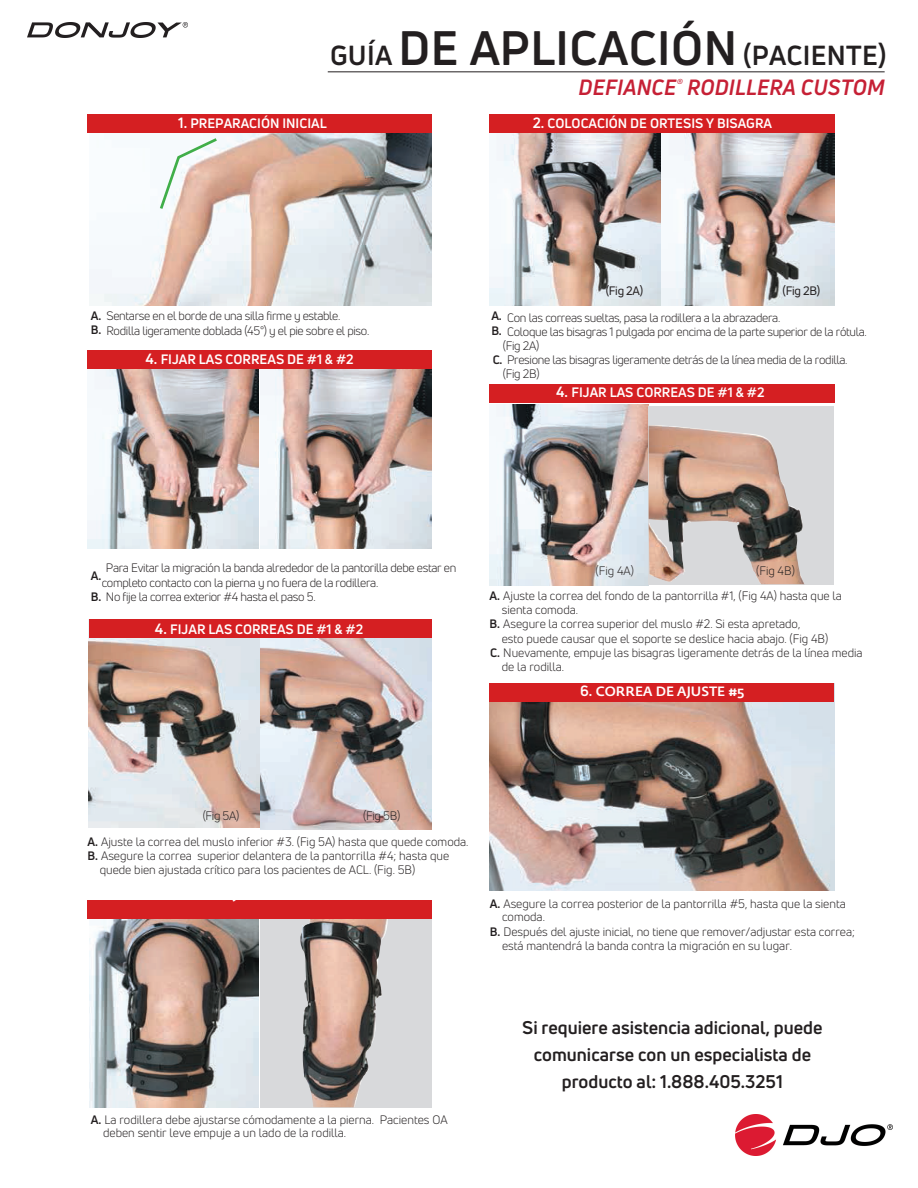
<style>
.page{position:relative;width:918px;height:1188px;background:#fff}
.page>*{position:absolute;margin:0;border:0;box-sizing:border-box;transform-origin:0 0}
.t1{font:700 27px "Uni Neue";letter-spacing:.01em;color:#231f20}
.t2{font:italic 700 21.6px "Uni Neue";letter-spacing:.01em;color:#c62035}
.t3{font:700 18px/27px "Uni Neue";color:#231f20;text-align:center}
.t4{font:700 13.35px "Uni Neue";color:#fff}
.t5{font:500 13.35px "Fedra Sans Alt Pro";color:#fff}
.t6{font:12px/13.6px "Uni Neue";color:#231f20}
.t7{font:12px/14.4px "Uni Neue";letter-spacing:-.025em;color:#231f20}
.t8{font:12px "Uni Neue";color:#231f20}
.t9{font:700 12px/15px "Uni Neue";color:#231f20}
.s1{font-size:47.25px}
.s2{font-size:14.55px}
.s3{font-weight:700}
.s4{font-family:"Uni Neue";font-weight:700;font-size:14.55px}
</style>
<div class="page">
<img style="left:489px;top:702px;width:345px;height:189px">
<img style="left:89px;top:919px;width:170px;height:188px">
<div style="left:261px;top:913px;width:171px;height:194px;background:#d8d9db"></div>
<img style="left:300px;top:919px;width:88px;height:188px">
<img style="left:88px;top:620px;width:173px;height:207px">
<img style="left:261px;top:638px;width:171px;height:191px">
<img style="left:489px;top:405px;width:160px;height:181px">
<div style="left:649px;top:406px;width:185px;height:178px;background:#d8d9db"></div>
<img style="left:649px;top:425px;width:155px;height:159px">
<img style="left:87px;top:369px;width:172px;height:179px">
<img style="left:261px;top:369px;width:171px;height:179px">
<img style="left:89px;top:133px;width:343px;height:172px">
<hr style="left:328px;top:72px;width:557px;height:1px;background:#231f20">
<div style="left:87px;top:115px;width:345px;height:18px;background:#d51f22"></div>
<div style="left:489px;top:115px;width:345px;height:18px;background:#d51f22"></div>
<div style="left:87px;top:350px;width:345px;height:19px;background:#d51f22"></div>
<div style="left:489px;top:384px;width:345px;height:19px;background:#d51f22"></div>
<div style="left:89px;top:619px;width:343px;height:19px;background:#d51f22"></div>
<div style="left:489px;top:683px;width:345px;height:19px;background:#d51f22"></div>
<div style="left:87px;top:900px;width:345px;height:19px;background:#d51f22"></div>
<img style="left:489px;top:134px;width:345px;height:171px">
<svg style="left:158px;top:136px;width:62px;height:76px"></svg>
<img style="left:28px;top:22px;width:159px;height:15px">
<img style="left:736px;top:1115px;width:156px;height:41px">
<h1 class="t1" style="left:330px;top:38px;width:558px">GUÍA <span class="s1">DE APLICACIÓN</span> (PACIENTE)</h1>
<h2 class="t2" style="left:579px;top:74px;width:308px">DEFIANCE<sup>®</sup> RODILLERA CUSTOM</h2>
<p class="t4" style="left:178px;top:115px;width:150px"><span class="s2">1.</span> PREPARACIÓN INICIAL</p>
<p class="t4" style="left:533px;top:115px;width:241px"><span class="s2">2.</span> COLOCACIÓN DE ORTESIS Y BISAGRA</p>
<p class="t8" style="left:783px;top:283px;width:39px">(Fig 2B)</p>
<p class="t7" style="left:91px;top:309px;width:280px"><span class="s3">A.</span> Sentarse en el borde de una silla firme y estable.<br><span class="s3">B.</span> Rodilla ligeramente doblada (45°) y el pie sobre el piso.</p>
<p class="t4" style="left:145px;top:351px;width:210px"><span class="s2">4.</span> FIJAR LAS CORREAS DE #1 &amp; #2</p>
<p class="t9" style="left:491px;top:309px;width:12px">A.<br>B.</p>
<p class="t7" style="left:507px;top:310px;width:275px">Con las correas sueltas, pasa la rodillera a la abrazadera.</p>
<p class="t7" style="left:507px;top:325px;width:361px">Coloque las bisagras 1 pulgada por encima de la parte superior de la rótula.</p>
<p class="t6" style="left:503px;top:339px;width:38px">(Fig 2A)</p>
<p class="t7" style="left:493px;top:353px;width:356px"><span class="s3">C.</span> Presione las bisagras ligeramente detrás de la línea media de la rodilla.</p>
<p class="t6" style="left:503px;top:367px;width:38px">(Fig 2B)</p>
<p class="t4" style="left:556px;top:384px;width:210px"><span class="s2">4.</span> FIJAR LAS CORREAS DE #1 &amp; #2</p>
<p class="t7" style="left:106px;top:561px;width:352px">Para Evitar la migración la banda alrededor de la pantorilla debe estar en</p>
<p class="t7" style="left:102px;top:575px;width:278px">completo contacto con la pierna y no fuera de la rodillera.</p>
<p class="t7" style="left:91px;top:590px;width:226px"><span class="s3">B.</span> No fije la correa exterior #4 hasta el paso 5.</p>
<p class="t4" style="left:155px;top:621px;width:210px"><span class="s2">4.</span> FIJAR LAS CORREAS DE #1 &amp; #2</p>
<p class="t9" style="left:91px;top:568px;width:12px">A.</p>
<p class="t6" style="left:596px;top:564px;width:40px">(Fig 4A)</p>
<p class="t6" style="left:756px;top:564px;width:40px">(Fig 4B)</p>
<p class="t6" style="left:490px;top:589px;width:354px"><span class="s3">A.</span> Ajuste la correa del fondo de la pantorrilla #1, (Fig 4A) hasta que la</p>
<p class="t6" style="left:502px;top:603px;width:78px">sienta comoda.</p>
<p class="t6" style="left:490px;top:617px;width:312px"><span class="s3">B.</span> Asegure la correa superior del muslo #2. Si esta apretado,</p>
<p class="t6" style="left:502px;top:632px;width:328px">esto puede causar que el soporte se deslice hacia abajo. (Fig 4B)</p>
<p class="t6" style="left:490px;top:646px;width:374px"><span class="s3">C.</span> Nuevamente, empuje las bisagras ligeramente detrás de la línea media</p>
<p class="t6" style="left:502px;top:660px;width:64px">de la rodilla.</p>
<p class="t5" style="left:580px;top:681px;width:166px"><span class="s4">6.</span> CORREA DE AJUSTE #5</p>
<p class="t6" style="left:363px;top:809px;width:38px">(Fig 5B)</p>
<p class="t6" style="left:87px;top:835px;width:383px"><span class="s3">A.</span> Ajuste la correa del muslo inferior #3. (Fig 5A) hasta que quede comoda.</p>
<p class="t6" style="left:87px;top:849px;width:363px"><span class="s3">B.</span> Asegure la correa superior delantera de la pantorrilla #4; hasta que</p>
<p class="t6" style="left:100px;top:863px;width:317px">quede bien ajustada crítico para los pacientes de ACL. (Fig. 5B)</p>
<p class="t6" style="left:490px;top:896px;width:358px"><span class="s3">A.</span> Asegure la correa posterior de la pantorrilla #5, hasta que la sienta</p>
<p class="t6" style="left:502px;top:910px;width:44px">comoda.</p>
<p class="t6" style="left:490px;top:925px;width:367px"><span class="s3">B.</span> Después del ajuste inicial, no tiene que remover/adjustar esta correa;</p>
<p class="t6" style="left:502px;top:939px;width:292px">está mantendrá la banda contra la migración en su lugar.</p>
<p class="t6" style="left:103px;top:1113px;width:346px;text-indent:-12px"><span class="s3">A.</span> La rodillera debe ajustarse cómodamente a la pierna. Pacientes OA deben sentir leve empuje a un lado de la rodilla.</p>
<h3 class="t3" style="left:522px;top:1013px;width:302px">Si requiere asistencia adicional, puede comunicarse con un especialista de producto al: 1.888.405.3251</h3>
</div>
